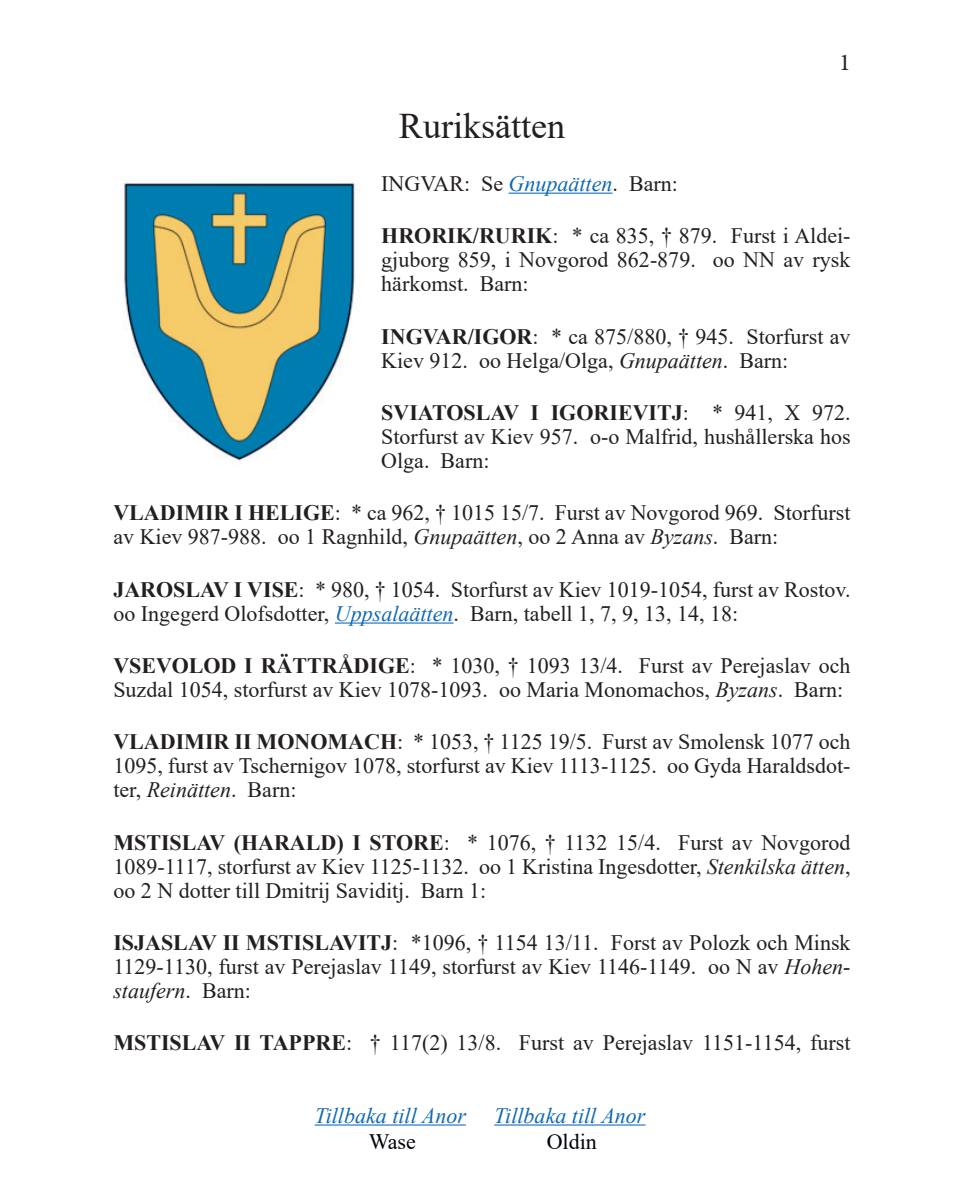
<style>
.page{position:relative;width:964px;height:1191px;background:#fff}
.page>*{position:absolute;margin:0;border:0;box-sizing:border-box;transform-origin:0 0}
.t1{font:36px "Times New Roman";color:#231f20}
.t2{font:24px "Minion Pro";color:#231f20}
.t3{font:22px/24px "Times New Roman";color:#231f20;text-align:justify}
.t4{font:italic 22px "Times New Roman";color:#0e68b4}
.t5{font:22px "Times New Roman";color:#00030c}
.s1{font-style:italic;color:#0e68b4}
.s2{font-weight:700}
.s3{font-style:italic}
</style>
<div class="page">
<hr style="left:315px;top:1124px;width:151px;height:1px;background:#0e68b4">
<hr style="left:494px;top:1124px;width:151px;height:1px;background:#0e68b4">
<hr style="left:509px;top:193px;width:103px;height:1px;background:#0e68b4">
<hr style="left:335px;top:622px;width:118px;height:1px;background:#0e68b4">
<img style="left:123px;top:182px;width:235px;height:279px">
<p class="t2" style="left:839px;top:46px;width:13px">1</p>
<h1 class="t1" style="left:399px;top:101px;width:167px">Ruriksätten</h1>
<p class="t3" style="left:381px;top:171px;width:298px">INGVAR: Se <span class="s1">Gnupaätten</span>. Barn:</p>
<p class="t3" style="left:381px;top:223px;width:471px"><span class="s2">HRORIK/RURIK</span>: * ca 835, † 879. Furst i Aldei&shy;gjuborg 859, i Novgorod 862-879. oo NN av rysk härkomst. Barn:</p>
<p class="t3" style="left:381px;top:323px;width:471px"><span class="s2">INGVAR/IGOR</span>: * ca 875/880, † 945. Storfurst av<br>Kiev 912. oo Helga/Olga, <span class="s3">Gnupaätten</span>. Barn:</p>
<p class="t3" style="left:381px;top:400px;width:471px"><span class="s2">SVIATOSLAV I IGORIEVITJ</span>: * 941, X 972.<br>Storfurst av Kiev 957. o-o Malfrid, hushållerska hos Olga. Barn:</p>
<p class="t3" style="left:113px;top:500px;width:738px"><span class="s2">VLADIMIR I HELIGE</span>: * ca 962, † 1015 15/7. Furst av Novgorod 969. Storfurst av Kiev 987-988. oo 1 Ragnhild, <span class="s3">Gnupaätten</span>, oo 2 Anna av <span class="s3">Byzans</span>. Barn:</p>
<p class="t3" style="left:113px;top:576px;width:739px"><span class="s2">JAROSLAV I VISE</span>: * 980, † 1054. Storfurst av Kiev 1019-1054, furst av Rostov. oo Ingegerd Olofsdotter, <span class="s1">Uppsalaätten</span>. Barn, tabell 1, 7, 9, 13, 14, 18:</p>
<p class="t3" style="left:113px;top:653px;width:738px"><span class="s2">VSEVOLOD I RÄTTRÅDIGE</span>: * 1030, † 1093 13/4. Furst av Perejaslav och<br>Suzdal 1054, storfurst av Kiev 1078-1093. oo Maria Monomachos, <span class="s3">Byzans</span>. Barn:</p>
<p class="t3" style="left:113px;top:729px;width:739px"><span class="s2">VLADIMIR II MONOMACH</span>: * 1053, † 1125 19/5. Furst av Smolensk 1077 och 1095, furst av Tschernigov 1078, storfurst av Kiev 1113-1125. oo Gyda Haraldsdot&shy;ter, <span class="s3">Reinätten</span>. Barn:</p>
<p class="t3" style="left:113px;top:829px;width:739px"><span class="s2">MSTISLAV (HARALD) I STORE</span>: * 1076, † 1132 15/4. Furst av Novgorod 1089-1117, storfurst av Kiev 1125-1132. oo 1 Kristina Ingesdotter, <span class="s3">Stenkilska ätten</span>, oo 2 N dotter till Dmitrij Saviditj. Barn 1:</p>
<p class="t3" style="left:113px;top:930px;width:739px"><span class="s2">ISJASLAV II MSTISLAVITJ</span>: *1096, † 1154 13/11. Forst av Polozk och Minsk 1129-1130, furst av Perejaslav 1149, storfurst av Kiev 1146-1149. oo N av <span class="s3">Hohen&shy;staufern</span>. Barn:</p>
<p class="t3" style="left:113px;top:1030px;width:738px"><span class="s2">MSTISLAV II TAPPRE</span>: † 117(2) 13/8. Furst av Perejaslav 1151-1154, furst</p>
<p class="t4" style="left:315px;top:1100px;width:153px">Tillbaka till Anor</p>
<p class="t5" style="left:369px;top:1126px;width:49px">Wase</p>
<p class="t4" style="left:494px;top:1100px;width:153px">Tillbaka till Anor</p>
<p class="t5" style="left:547px;top:1126px;width:52px">Oldin</p>
</div>
